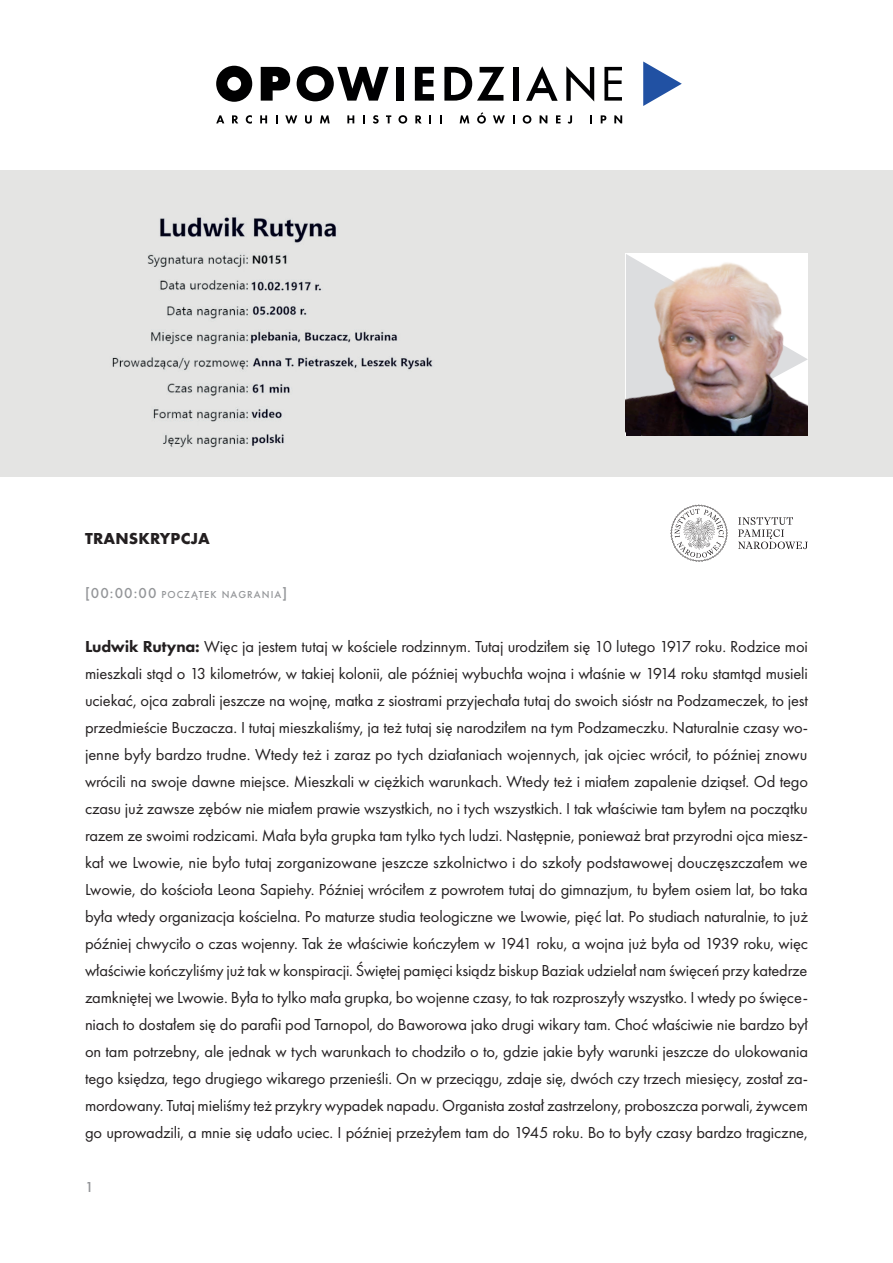
<style>
.page{position:relative;width:893px;height:1263px;background:#fff}
.page>*{position:absolute;margin:0;border:0;box-sizing:border-box;transform-origin:0 0}
.t1{font:16.5px/27px "Futura PT";letter-spacing:-.01em;color:#231f20;text-align:justify}
.t2{font:700 16.5px "Futura PT";letter-spacing:.01em;color:#231f20}
.t3{font:500 15px "Futura PT";color:#939598}
.t4{font:500 10.5px "Futura PT";letter-spacing:.105em;color:#939598}
.s1{font-size:15px}
.s2{font-weight:800}
</style>
<div class="page">
<div style="left:0;top:171px;width:893px;height:306px;background:#e4e4e3"></div>
<svg style="left:261px;top:67px;width:29px;height:34px"></svg>
<svg style="left:297px;top:66px;width:92px;height:35px"></svg>
<div style="left:396px;top:67px;width:8px;height:34px;background:#000001"></div>
<svg style="left:415px;top:67px;width:19px;height:34px"></svg>
<svg style="left:444px;top:67px;width:60px;height:34px"></svg>
<div style="left:513px;top:67px;width:5px;height:34px;background:#000001"></div>
<svg style="left:526px;top:66px;width:32px;height:35px"></svg>
<svg style="left:566px;top:66px;width:28px;height:36px"></svg>
<svg style="left:604px;top:67px;width:18px;height:34px"></svg>
<svg style="left:643px;top:61px;width:39px;height:45px"></svg>
<svg style="left:216px;top:66px;width:36px;height:36px"></svg>
<svg style="left:216px;top:115px;width:8px;height:8px"></svg>
<svg style="left:232px;top:115px;width:6px;height:8px"></svg>
<svg style="left:246px;top:115px;width:6px;height:9px"></svg>
<svg style="left:260px;top:115px;width:7px;height:8px"></svg>
<svg style="left:276px;top:115px;width:2px;height:8px"></svg>
<svg style="left:285px;top:115px;width:12px;height:8px"></svg>
<svg style="left:305px;top:115px;width:7px;height:9px"></svg>
<svg style="left:320px;top:115px;width:10px;height:8px"></svg>
<svg style="left:347px;top:115px;width:7px;height:8px"></svg>
<svg style="left:363px;top:115px;width:2px;height:8px"></svg>
<svg style="left:373px;top:115px;width:6px;height:9px"></svg>
<svg style="left:386px;top:115px;width:5px;height:8px"></svg>
<svg style="left:398px;top:115px;width:9px;height:9px"></svg>
<svg style="left:415px;top:115px;width:7px;height:8px"></svg>
<svg style="left:440px;top:115px;width:2px;height:8px"></svg>
<svg style="left:460px;top:115px;width:9px;height:8px"></svg>
<svg style="left:477px;top:112px;width:9px;height:12px"></svg>
<svg style="left:493px;top:115px;width:12px;height:8px"></svg>
<svg style="left:523px;top:115px;width:8px;height:9px"></svg>
<svg style="left:540px;top:115px;width:7px;height:8px"></svg>
<svg style="left:556px;top:115px;width:4px;height:8px"></svg>
<svg style="left:568px;top:115px;width:4px;height:9px"></svg>
<svg style="left:590px;top:115px;width:2px;height:8px"></svg>
<svg style="left:601px;top:115px;width:5px;height:8px"></svg>
<svg style="left:614px;top:115px;width:8px;height:8px"></svg>
<svg style="left:670px;top:505px;width:58px;height:57px"></svg>
<svg style="left:738px;top:517px;width:70px;height:32px"></svg>
<img style="left:626px;top:254px;width:182px;height:182px">
<div style="left:626px;top:431px;width:15px;height:5px;background:#120913"></div>
<p class="t2" style="left:85px;top:528px;width:126px">TRANSKRYPCJA</p>
<p class="t4" style="left:85px;top:588px;width:204px"><span class="s1">[00:00:00</span> POCZĄTEK NAGRANIA<span class="s1">]</span></p>
<p class="t1" style="left:85px;top:633px;width:724px"><span class="s2">Ludwik Rutyna:</span> Więc ja jestem tutaj w kościele rodzinnym. Tutaj urodziłem się 10 lutego 1917 roku. Rodzice moi mieszkali stąd o 13 kilometrów, w takiej kolonii, ale później wybuchła wojna i właśnie w 1914 roku stamtąd musieli uciekać, ojca zabrali jeszcze na wojnę, matka z siostrami przyjechała tutaj do swoich sióstr na Podzameczek, to jest przedmieście Buczacza. I tutaj mieszkaliśmy, ja też tutaj się narodziłem na tym Podzameczku. Naturalnie czasy wo&shy;jenne były bardzo trudne. Wtedy też i zaraz po tych działaniach wojennych, jak ojciec wrócił, to później znowu wrócili na swoje dawne miejsce. Mieszkali w ciężkich warunkach. Wtedy też i miałem zapalenie dziąseł. Od tego czasu już zawsze zębów nie miałem prawie wszystkich, no i tych wszystkich. I tak właściwie tam byłem na początku razem ze swoimi rodzicami. Mała była grupka tam tylko tych ludzi. Następnie, ponieważ brat przyrodni ojca miesz&shy;kał we Lwowie, nie było tutaj zorganizowane jeszcze szkolnictwo i do szkoły podstawowej douczęszczałem we Lwowie, do kościoła Leona Sapiehy. Później wróciłem z powrotem tutaj do gimnazjum, tu byłem osiem lat, bo taka była wtedy organizacja kościelna. Po maturze studia teologiczne we Lwowie, pięć lat. Po studiach naturalnie, to już później chwyciło o czas wojenny. Tak że właściwie kończyłem w 1941 roku, a wojna już była od 1939 roku, więc właściwie kończyliśmy już tak w konspiracji. Świętej pamięci ksiądz biskup Baziak udzielał nam święceń przy katedrze zamkniętej we Lwowie. Była to tylko mała grupka, bo wojenne czasy, to tak rozproszyły wszystko. I wtedy po święce&shy;niach to dostałem się do parafii pod Tarnopol, do Baworowa jako drugi wikary tam. Choć właściwie nie bardzo był on tam potrzebny, ale jednak w tych warunkach to chodziło o to, gdzie jakie były warunki jeszcze do ulokowania tego księdza, tego drugiego wikarego przenieśli. On w przeciągu, zdaje się, dwóch czy trzech miesięcy, został za&shy;mordowany. Tutaj mieliśmy też przykry wypadek napadu. Organista został zastrzelony, proboszcza porwali, żywcem go uprowadzili, a mnie się udało uciec. I później przeżyłem tam do 1945 roku. Bo to były czasy bardzo tragiczne,</p>
<p class="t3" style="left:85px;top:1178px;width:10px">1</p>
</div>
